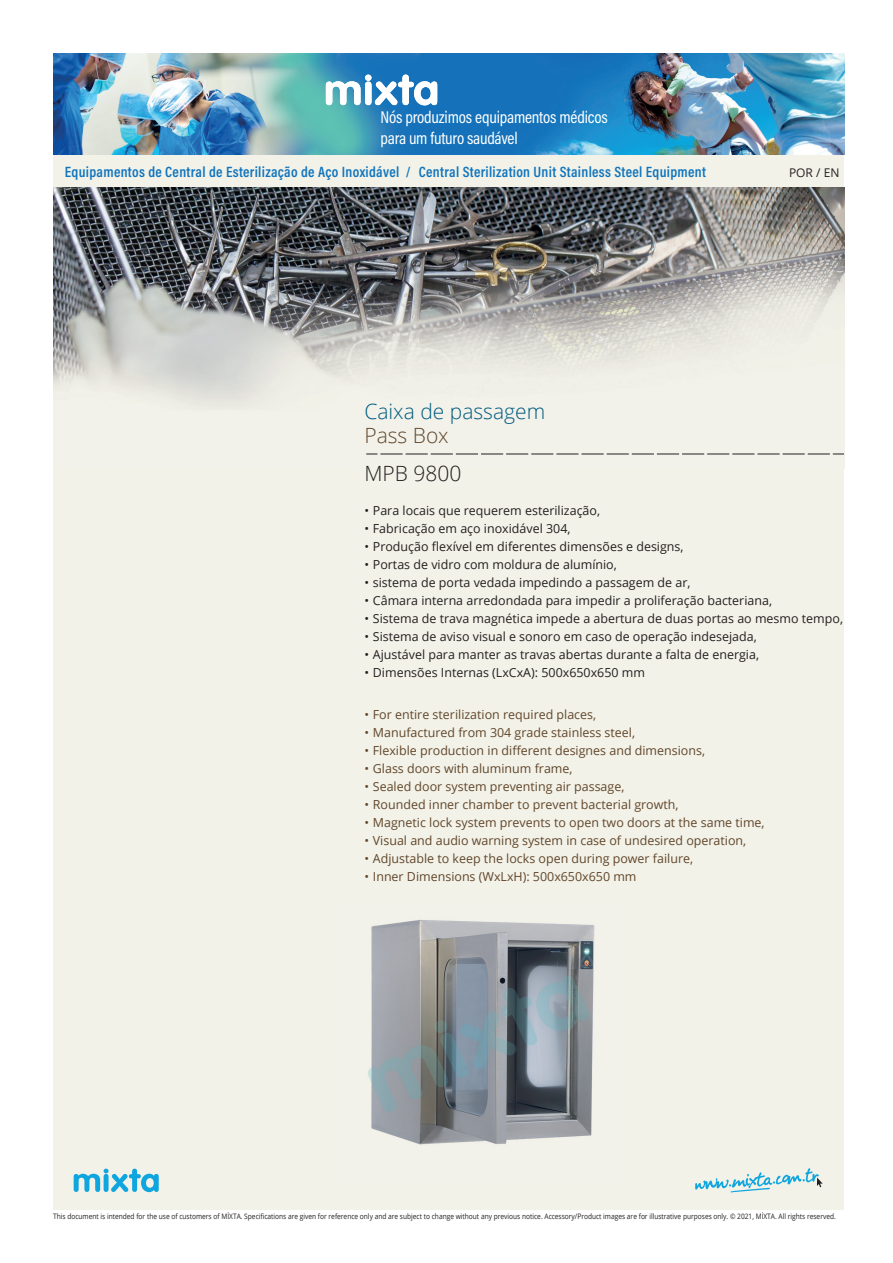
<style>
.page{position:relative;width:893px;height:1263px;background:#fff}
.page>*{position:absolute;margin:0;border:0;box-sizing:border-box;transform-origin:0 0}
.t1{font:300 21px "Open Sans";color:#005b7f}
.t2{font:300 21px "Open Sans";color:#62462a}
.t3{font:300 21px "Open Sans";color:#231f20}
.t4{font:17.25px/20.7px "Acumin Pro Cond";letter-spacing:-.01em;color:#fff}
.t5{font:600 15px "Acumin Pro Cond";letter-spacing:.02em;color:#1074bc}
.t6{font:12.45px "Open Sans";color:#231f20}
.t7{font:12.45px "Open Sans";color:#62462a}
.t8{font:12px "Open Sans";color:#231f20}
.t9{font:7.5px "Open Sans";color:#231f20;scale:.88 1}
</style>
<div class="page">
<div style="left:53px;top:53px;width:791px;height:1157px;background:#f2f2e9"></div>
<img style="left:53px;top:188px;width:791px;height:266px">
<img style="left:53px;top:53px;width:791px;height:102px">
<svg style="left:326px;top:75px;width:111px;height:30px;background:#91bfdb"></svg>
<svg style="left:366px;top:454px;width:478px;height:1px"></svg>
<svg style="left:695px;top:1168px;width:128px;height:24px"></svg>
<svg style="left:74px;top:1168px;width:85px;height:24px"></svg>
<img style="left:368px;top:919px;width:227px;height:226px">
<h2 class="t4" style="left:381px;top:107px;width:229px">Nós produzimos equipamentos médicos para um futuro saudável</h2>
<p class="t5" style="left:65px;top:162px;width:642px">Equipamentos de Central de Esterilização de Aço Inoxidável / Central Sterilization Unit Stainless Steel Equipment</p>
<p class="t8" style="left:789px;top:164px;width:52px">POR / EN</p>
<h1 class="t1" style="left:364px;top:397px;width:182px">Caixa de passagem</h1>
<h1 class="t2" style="left:364px;top:421px;width:86px">Pass Box</h1>
<h1 class="t3" style="left:364px;top:459px;width:98px">MPB 9800</h1>
<p class="t6" style="left:364px;top:501px;width:237px">• Para locais que requerem esterilização,</p>
<p class="t6" style="left:364px;top:519px;width:208px">• Fabricação em aço inoxidável 304,</p>
<p class="t6" style="left:364px;top:537px;width:321px">• Produção flexível em diferentes dimensões e designs,</p>
<p class="t6" style="left:364px;top:555px;width:254px">• Portas de vidro com moldura de alumínio,</p>
<p class="t6" style="left:364px;top:573px;width:328px">• sistema de porta vedada impedindo a passagem de ar,</p>
<p class="t6" style="left:364px;top:591px;width:409px">• Câmara interna arredondada para impedir a proliferação bacteriana,</p>
<p class="t6" style="left:364px;top:609px;width:480px">• Sistema de trava magnética impede a abertura de duas portas ao mesmo tempo,</p>
<p class="t6" style="left:364px;top:627px;width:394px">• Sistema de aviso visual e sonoro em caso de operação indesejada,</p>
<p class="t6" style="left:364px;top:645px;width:396px">• Ajustável para manter as travas abertas durante a falta de energia,</p>
<p class="t6" style="left:364px;top:663px;width:282px">• Dimensões Internas (LxCxA): 500x650x650 mm</p>
<p class="t7" style="left:364px;top:706px;width:233px">• For entire sterilization required places,</p>
<p class="t7" style="left:364px;top:724px;width:272px">• Manufactured from 304 grade stainless steel,</p>
<p class="t7" style="left:364px;top:742px;width:342px">• Flexible production in different designes and dimensions,</p>
<p class="t7" style="left:364px;top:760px;width:210px">• Glass doors with aluminum frame,</p>
<p class="t7" style="left:364px;top:778px;width:261px">• Sealed door system preventing air passage,</p>
<p class="t7" style="left:364px;top:796px;width:316px">• Rounded inner chamber to prevent bacterial growth,</p>
<p class="t7" style="left:364px;top:814px;width:402px">• Magnetic lock system prevents to open two doors at the same time,</p>
<p class="t7" style="left:364px;top:832px;width:383px">• Visual and audio warning system in case of undesired operation,</p>
<p class="t7" style="left:364px;top:850px;width:330px">• Adjustable to keep the locks open during power failure,</p>
<p class="t7" style="left:364px;top:868px;width:274px">• Inner Dimensions (WxLxH): 500x650x650 mm</p>
<p class="t9" style="left:53px;top:1211px;width:891px">This document is intended for the use of customers of MİXTA. Specifications are given for reference only and are subject to change without any previous notice. Accessory/Product images are for illustrative purposes only. © 2021, MİXTA. All rights reserved.</p>
</div>
